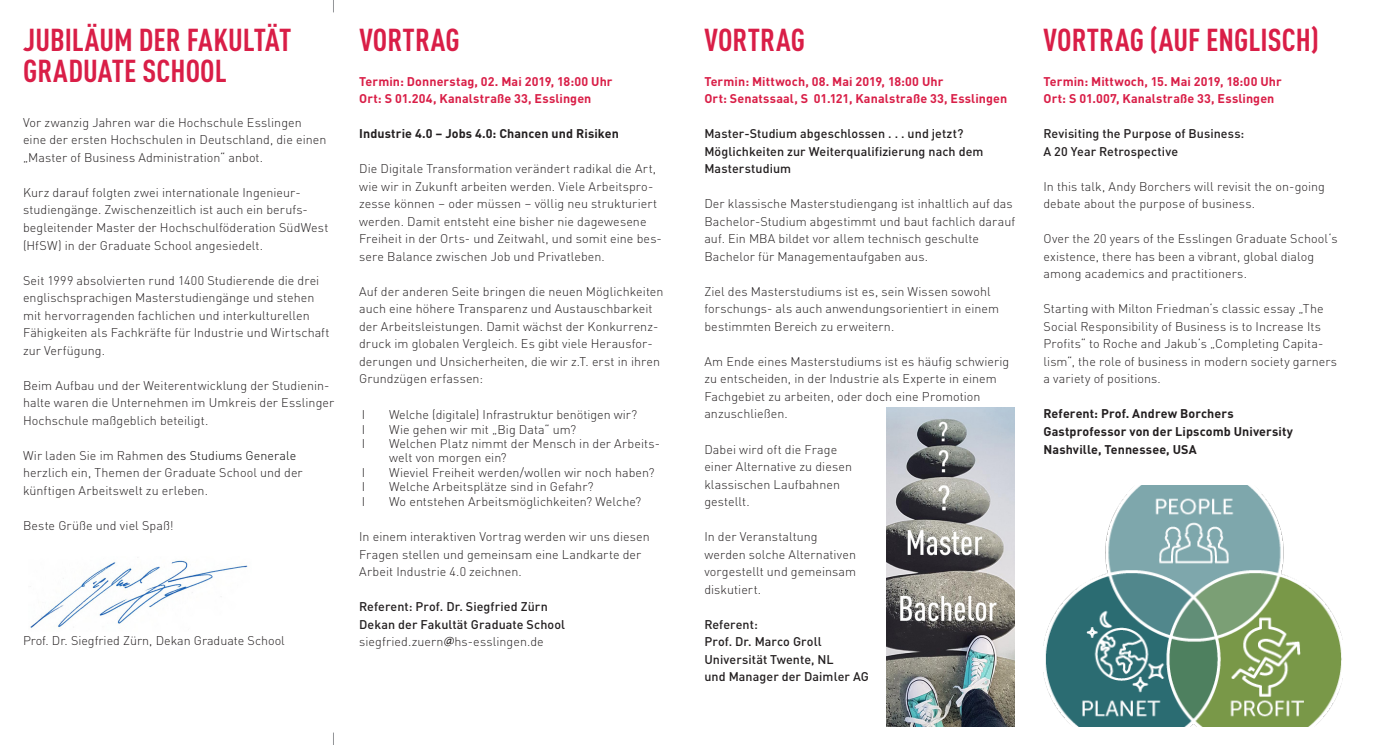
<style>
.page{position:relative;width:1382px;height:745px;background:#fff}
.page>*{position:absolute;margin:0;border:0;box-sizing:border-box;transform-origin:0 0}
.t1{font:700 condensed 31.25px/31.2px "DIN Pro";color:#d91e47}
.t2{font:300 12.5px/17.5px "DIN Pro";letter-spacing:.005em;color:#231f20}
.t3{font:500 12.5px/17.5px "DIN Pro";letter-spacing:.005em;color:#231f20}
.t4{font:700 12.5px/17.5px "DIN Pro";letter-spacing:.01em;color:#d91e47}
.t5{font:700 12.5px/17.5px "DIN Pro";letter-spacing:.01em;color:#231f20}
.s1{color:#000}
.s2{font-weight:300}
.s3{font-family:"Lucida Sans";font-weight:400}
</style>
<div class="page">
<svg style="left:333px;top:0;width:1px;height:12px"></svg>
<svg style="left:333px;top:732px;width:1px;height:12px"></svg>
<img style="left:886px;top:407px;width:128px;height:319px">
<img style="left:1043px;top:485px;width:299px;height:241px">
<img style="left:30px;top:560px;width:218px;height:68px">
<h1 class="t1" style="left:23px;top:21px;width:269px">JUBILÄUM DER FAKULTÄT<br>GRADUATE SCHOOL</h1>
<p class="t2" style="left:23px;top:113px;width:305px">Vor zwanzig Jahren war die Hochschule Esslingen eine der ersten Hochschulen in Deutschland, die einen „Master of Business Administration“ anbot.</p>
<p class="t2" style="left:23px;top:183px;width:307px">Kurz darauf folgten zwei internationale Ingenieur&shy;studiengänge. Zwischenzeitlich ist auch ein berufs&shy;begleitender Master der Hochschulföderation SüdWest (HfSW) in der Graduate School angesiedelt.</p>
<p class="t2" style="left:23px;top:270px;width:308px">Seit 1999 absolvierten rund 1400 Studierende die drei englischsprachigen Masterstudiengänge und stehen mit hervorragenden fachlichen und interkulturellen Fähigkeiten als Fachkräfte für Industrie und Wirtschaft zur Verfügung.</p>
<p class="t2" style="left:23px;top:375px;width:312px">Beim Aufbau und der Weiterentwicklung der Studienin&shy;halte waren die Unternehmen im Umkreis der Esslinger<br>Hochschule maßgeblich beteiligt.</p>
<p class="t2" style="left:23px;top:445px;width:281px">Wir laden Sie im Rahme<span class="s1">n des Studiums Generale </span>herzlich ein, Themen der Graduate School und der künftigen Arbeitswelt zu erleben.</p>
<p class="t2" style="left:23px;top:515px;width:152px">Beste Grüße und viel Spaß!</p>
<p class="t2" style="left:23px;top:630px;width:263px">Prof. Dr. Siegfried Zürn, Dekan Graduate School</p>
<h1 class="t1" style="left:359px;top:21px;width:102px">VORTRAG</h1>
<p class="t4" style="left:359px;top:71px;width:255px">Termin: Donnerstag, 02. Mai 2019, 18:00 Uhr<br>Ort: S 01.204, Kanalstraße 33, Esslingen</p>
<p class="t5" style="left:359px;top:124px;width:261px">Industrie 4.0 – Jobs 4.0: Chancen und Risiken</p>
<p class="t2" style="left:359px;top:159px;width:304px">Die Digitale Transformation verändert radikal die Art, wie wir in Zukunft arbeiten werden. Viele Arbeitspro&shy;zesse können – oder müssen – völlig neu strukturiert werden. Damit entsteht eine bisher nie dagewesene Freiheit in der Orts- und Zeitwahl, und somit eine bes&shy;sere Balance zwischen Job und Privatleben.</p>
<p class="t2" style="left:359px;top:281px;width:306px">Auf der anderen Seite bringen die neuen Möglichkeiten auch eine höhere Transparenz und Austauschbarkeit der Arbeitsleistungen. Damit wächst der Konkurrenz&shy;druck im globalen Vergleich. Es gibt viele Herausfor&shy;derungen und Unsicherheiten, die wir z.T. erst in ihren Grundzügen erfassen:</p>
<p class="t2" style="left:361px;top:405px;width:5px">I</p>
<p class="t2" style="left:389px;top:405px;width:249px">Welche (digitale) Infrastruktur benötigen wir?</p>
<p class="t2" style="left:361px;top:419px;width:5px">I</p>
<p class="t2" style="left:389px;top:419px;width:188px">Wie gehen wir mit „Big Data“ um?</p>
<p class="t2" style="left:361px;top:433px;width:5px">I</p>
<p class="t2" style="left:389px;top:435px;width:272px;line-height:14.4px">Welchen Platz nimmt der Mensch in der Arbeits&shy;welt von morgen ein?</p>
<p class="t2" style="left:361px;top:462px;width:5px">I</p>
<p class="t2" style="left:389px;top:462px;width:267px">Wieviel Freiheit werden/wollen wir noch haben?</p>
<p class="t2" style="left:361px;top:477px;width:5px">I</p>
<p class="t2" style="left:389px;top:477px;width:206px">Welche Arbeitsplätze sind in Gefahr?</p>
<p class="t2" style="left:361px;top:491px;width:5px">I</p>
<p class="t2" style="left:389px;top:491px;width:254px">Wo entstehen Arbeitsmöglichkeiten? Welche?</p>
<p class="t2" style="left:359px;top:526px;width:292px">In einem interaktiven Vortrag werden wir uns diesen<br>Fragen stellen und gemeinsam eine Landkarte der<br>Arbeit Industrie 4.0 zeichnen.</p>
<p class="t3" style="left:359px;top:596px;width:207px">Referent: Prof. Dr. Siegfried Zürn<br>Dekan der Fakultät Graduate School <span class="s2">siegfried.zuern</span><span class="s3">@</span><span class="s2">hs-esslingen.de</span></p>
<h1 class="t1" style="left:704px;top:21px;width:102px">VORTRAG</h1>
<p class="t4" style="left:704px;top:71px;width:304px">Termin: Mittwoch, 08. Mai 2019, 18:00 Uhr<br>Ort: Senatssaal, S 01.121, Kanalstraße 33, Esslingen</p>
<p class="t3" style="left:704px;top:124px;width:280px">Master-Studium abgeschlossen . . . und jetzt?<br>Möglichkeiten zur Weiterqualifizierung nach dem<br>Masterstudium</p>
<p class="t2" style="left:704px;top:194px;width:312px">Der klassische Masterstudiengang ist inhaltlich auf das Bachelor-Studium abgestimmt und baut fachlich darauf auf. Ein MBA bildet vor allem technisch geschulte Bachelor für Managementaufgaben aus.</p>
<p class="t2" style="left:704px;top:281px;width:296px">Ziel des Masterstudiums ist es, sein Wissen sowohl forschungs- als auch anwendungsorientiert in einem bestimmten Bereich zu erweitern.</p>
<p class="t2" style="left:704px;top:351px;width:306px">Am Ende eines Masterstudiums ist es häufig schwierig zu entscheiden, in der Industrie als Experte in einem Fachgebiet zu arbeiten, oder doch eine Promotion anzuschließen.</p>
<p class="t2" style="left:704px;top:439px;width:149px">Dabei wird oft die Frage einer Alternative zu diesen klassischen Laufbahnen gestellt.</p>
<p class="t2" style="left:704px;top:526px;width:153px">In der Veranstaltung werden solche Alternativen vorgestellt und gemeinsam diskutiert.</p>
<p class="t3" style="left:704px;top:614px;width:166px">Referent:<br>Prof. Dr. Marco Groll<br>Universität Twente, NL<br>und Manager der Daimler AG</p>
<h1 class="t1" style="left:1043px;top:21px;width:277px">VORTRAG (AUF ENGLISCH)</h1>
<p class="t4" style="left:1043px;top:71px;width:240px">Termin: Mittwoch, 15. Mai 2019, 18:00 Uhr<br>Ort: S 01.007, Kanalstraße 33, Esslingen</p>
<p class="t3" style="left:1043px;top:124px;width:202px">Revisiting the Purpose of Business:<br>A 20 Year Retrospective</p>
<p class="t2" style="left:1043px;top:176px;width:283px">In this talk, Andy Borchers will revisit the on-going debate about the purpose of business.</p>
<p class="t2" style="left:1043px;top:229px;width:296px">Over the 20 years of the Esslingen Graduate School‘s existence, there has been a vibrant, global dialog among academics and practitioners.</p>
<p class="t2" style="left:1043px;top:299px;width:295px">Starting with Milton Friedman‘s classic essay „The Social Responsibility of Business is to Increase Its Profits“ to Roche and Jakub‘s „Completing Capita&shy;lism“, the role of business in modern society garners a variety of positions.</p>
<p class="t5" style="left:1043px;top:404px;width:251px">Referent: Prof. Andrew Borchers<br>Gastprofessor von der Lipscomb University<br>Nashville, Tennessee, USA</p>
</div>
